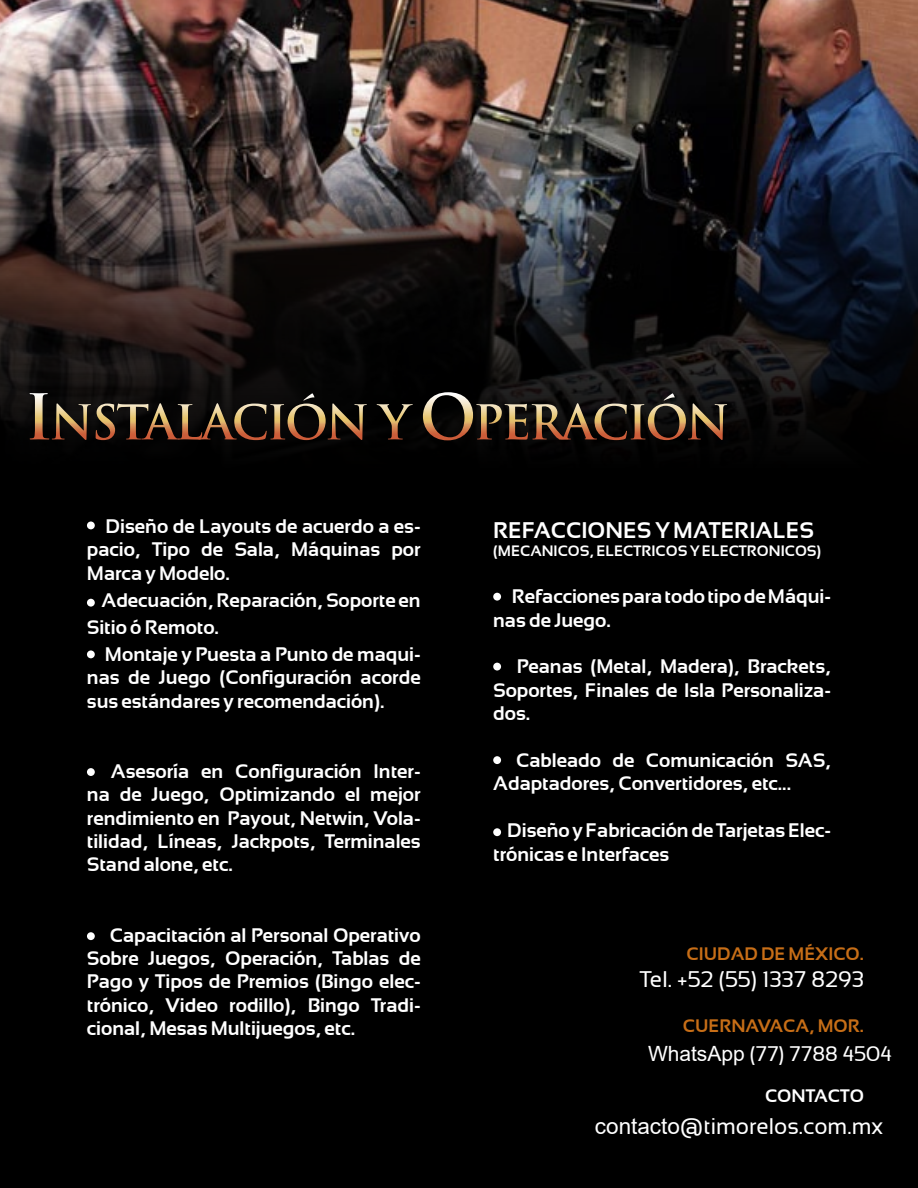
<style>
.page{position:relative;width:918px;height:1188px;background:#000}
.page>*{position:absolute;margin:0;border:0;box-sizing:border-box;transform-origin:0 0}
.t1{font:22.5px "Sansation";color:#fff}
.t2{font:700 22.5px "Sansation";color:#fff}
.t3{font:21px "Sansation";color:#fff}
.t4{font:700 19.5px/23.4px "Sansation";color:#fff;text-align:justify}
.t5{font:700 18px "Sansation";color:#c76e17}
.t6{font:700 18px "Sansation";color:#fff}
.t7{font:700 15px "Sansation";color:#fff}
.s1{font-family:"Arial"}
</style>
<div class="page">
<img style="left:0;top:0;width:918px;height:441px">
<svg style="left:30px;top:393px;width:337px;height:47px"></svg>
<svg style="left:377px;top:404px;width:36px;height:35px"></svg>
<svg style="left:423px;top:392px;width:304px;height:48px"></svg>
<div style="left:87px;top:522px;width:8px;height:7px;background:#fff;border-radius:50%"></div>
<div style="left:87px;top:768px;width:8px;height:8px;background:#fff;border-radius:50%"></div>
<div style="left:87px;top:932px;width:8px;height:8px;background:#fff;border-radius:50%"></div>
<div style="left:493px;top:593px;width:8px;height:8px;background:#fff;border-radius:50%"></div>
<div style="left:493px;top:663px;width:8px;height:8px;background:#fff;border-radius:50%"></div>
<div style="left:493px;top:756px;width:8px;height:8px;background:#fff;border-radius:50%"></div>
<div style="left:493px;top:828px;width:8px;height:8px;background:#fff;border-radius:50%"></div>
<div style="left:87px;top:599px;width:8px;height:8px;background:#fff;border-radius:50%"></div>
<div style="left:87px;top:650px;width:8px;height:8px;background:#fff;border-radius:50%"></div>
<p class="t4" style="left:87px;top:514px;width:335px;text-indent:19px">Diseño de Layouts de acuerdo a es&shy;pacio, Tipo de Sala, Máquinas por Marca y Modelo.</p>
<p class="t4" style="left:87px;top:586px;width:335px;line-height:27px;text-indent:15px">Adecuación, Reparación, Soporte en<br>Sitio ó Remoto.</p>
<p class="t4" style="left:87px;top:642px;width:335px;text-indent:18px">Montaje y Puesta a Punto de maqui&shy;nas de Juego (Configuración acorde sus estándares y recomendación).</p>
<p class="t4" style="left:87px;top:759px;width:335px;text-indent:24px">Asesoría en Configuración Inter&shy;na de Juego, Optimizando el mejor rendimiento en Payout, Netwin, Vola&shy;tilidad, Líneas, Jackpots, Terminales Stand alone, etc.</p>
<p class="t4" style="left:87px;top:923px;width:335px;text-indent:23px">Capacitación al Personal Operativo Sobre Juegos, Operación, Tablas de Pago y Tipos de Premios (Bingo elec&shy;trónico, Video rodillo), Bingo Tradi&shy;cional, Mesas Multijuegos, etc.</p>
<p class="t2" style="left:493px;top:518px;width:322px">REFACCIONES Y MATERIALES</p>
<p class="t7" style="left:493px;top:543px;width:329px">(MECANICOS, ELECTRICOS Y ELECTRONICOS)</p>
<p class="t4" style="left:493px;top:585px;width:339px;text-indent:19px">Refacciones para todo tipo de Máqui&shy;nas de Juego.</p>
<p class="t4" style="left:493px;top:655px;width:339px;text-indent:23px">Peanas (Metal, Madera), Brackets, Soportes, Finales de Isla Personaliza&shy;dos.</p>
<p class="t4" style="left:493px;top:748px;width:339px;text-indent:23px">Cableado de Comunicación SAS,<br>Adaptadores, Convertidores, etc...</p>
<p class="t4" style="left:493px;top:819px;width:339px;text-indent:14px">Diseño y Fabricación de Tarjetas Elec&shy;trónicas e Interfaces</p>
<p class="t5" style="left:687px;top:944px;width:179px">CIUDAD DE MÉXICO.</p>
<p class="t1" style="left:640px;top:967px;width:226px">Tel. +52 (55) 1337 8293</p>
<p class="t5" style="left:683px;top:1016px;width:183px">CUERNAVACA, MOR.</p>
<p class="t3" style="left:648px;top:1042px;width:245px"><span class="s1">WhatsApp</span> (77) 7788 4504</p>
<p class="t6" style="left:765px;top:1086px;width:100px">CONTACTO</p>
<p class="t1" style="left:595px;top:1113px;width:290px"><span class="s1">contacto</span>@timorelos.com.mx</p>
</div>
